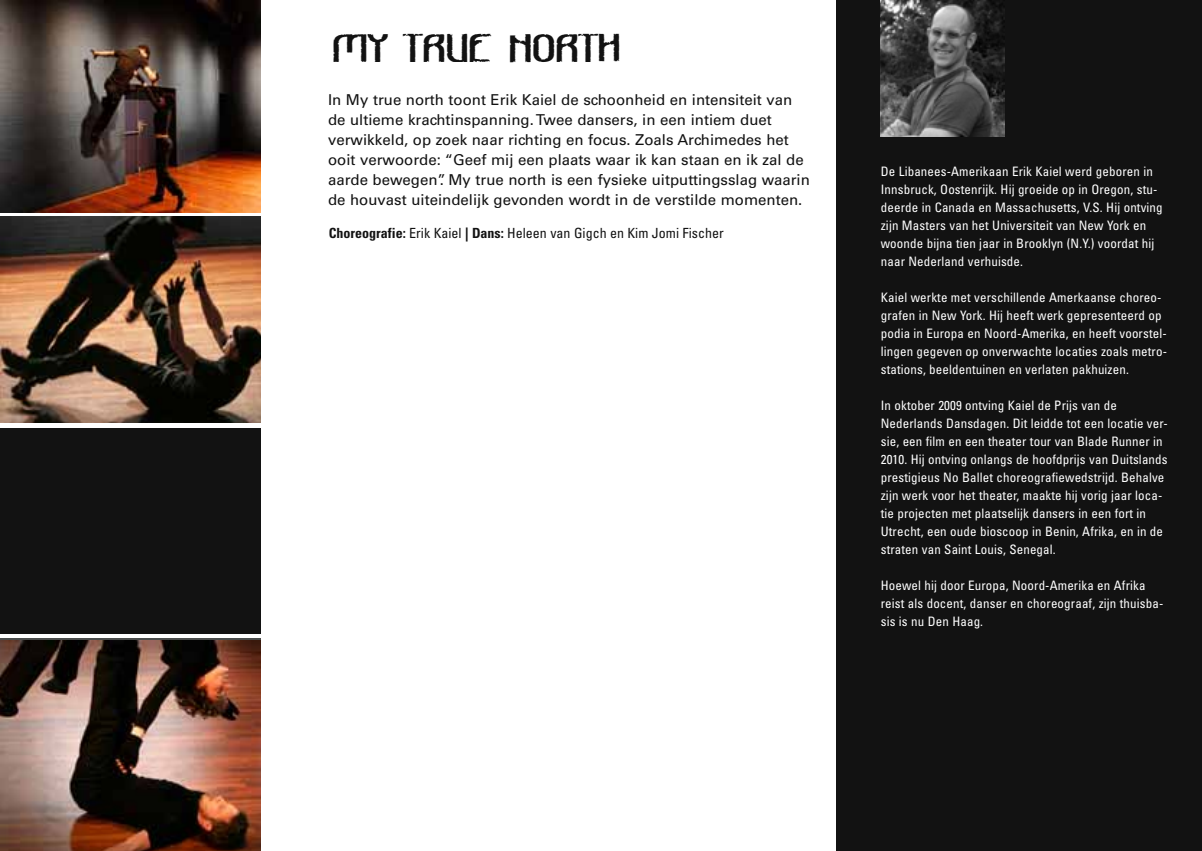
<style>
.page{position:relative;width:1202px;height:851px;background:#fff}
.page>*{position:absolute;margin:0;border:0;box-sizing:border-box;transform-origin:0 0}
.t1{font:40px "Bee Ridge Vintage Semicondensed Bo";color:#121212}
.t2{font:15px/20px "Univers LT Std";color:#121212}
.t3{font:condensed 14px "Univers LT Std";color:#121212}
.t4{font:condensed 13px/18px "Univers LT Std";letter-spacing:.01em;color:#fff}
.s1{font-weight:700}
</style>
<div class="page">
<div style="left:837px;top:0;width:365px;height:850px;background:#121212"></div>
<img style="left:881px;top:0;width:123px;height:136px">
<img style="left:0;top:0;width:260px;height:212px">
<img style="left:0;top:217px;width:260px;height:205px">
<div style="left:0;top:428px;width:260px;height:205px;background:#121212"></div>
<img style="left:0;top:640px;width:260px;height:210px">
<h1 class="t1" style="left:332px;top:25px;width:290px">MY TRUE NORTH</h1>
<p class="t2" style="left:328px;top:90px;width:483px">In My true north toont Erik Kaiel de schoonheid en intensiteit van de ultieme krachtinspanning. Twee dansers, in een intiem duet verwikkeld, op zoek naar richting en focus. Zoals Archimedes het ooit verwoorde: “Geef mij een plaats waar ik kan staan en ik zal de aarde bewegen”. My true north is een fysieke uitputtingsslag waarin de houvast uiteindelijk gevonden wordt in de verstilde momenten.</p>
<p class="t3" style="left:329px;top:224px;width:396px"><span class="s1">Choreografie:</span> Erik Kaiel <span class="s1">| Dans:</span> Heleen van Gigch en Kim Jomi Fischer</p>
<p class="t4" style="left:881px;top:162px;width:283px">De Libanees-Amerikaan Erik Kaiel werd geboren in Innsbruck, Oostenrijk. Hij groeide op in Oregon, stu&shy;deerde in Canada en Massachusetts, V.S. Hij ontving zijn Masters van het Universiteit van New York en woonde bijna tien jaar in Brooklyn (N.Y.) voordat hij naar Nederland verhuisde.</p>
<p class="t4" style="left:881px;top:288px;width:288px">Kaiel werkte met verschillende Amerkaanse choreo&shy;grafen in New York. Hij heeft werk gepresenteerd op podia in Europa en Noord-Amerika, en heeft voorstel&shy;lingen gegeven op onverwachte locaties zoals metro&shy;stations, beeldentuinen en verlaten pakhuizen.</p>
<p class="t4" style="left:881px;top:396px;width:289px">In oktober 2009 ontving Kaiel de Prijs van de Nederlands Dansdagen. Dit leidde tot een locatie ver&shy;sie, een film en een theater tour van Blade Runner in 2010. Hij ontving onlangs de hoofdprijs van Duitslands prestigieus No Ballet choreografiewedstrijd. Behalve zijn werk voor het theater, maakte hij vorig jaar loca&shy;tie projecten met plaatselijk dansers in een fort in Utrecht, een oude bioscoop in Benin, Afrika, en in de straten van Saint Louis, Senegal.</p>
<p class="t4" style="left:881px;top:576px;width:284px">Hoewel hij door Europa, Noord-Amerika en Afrika reist als docent, danser en choreograaf, zijn thuisba&shy;sis is nu Den Haag.</p>
</div>
